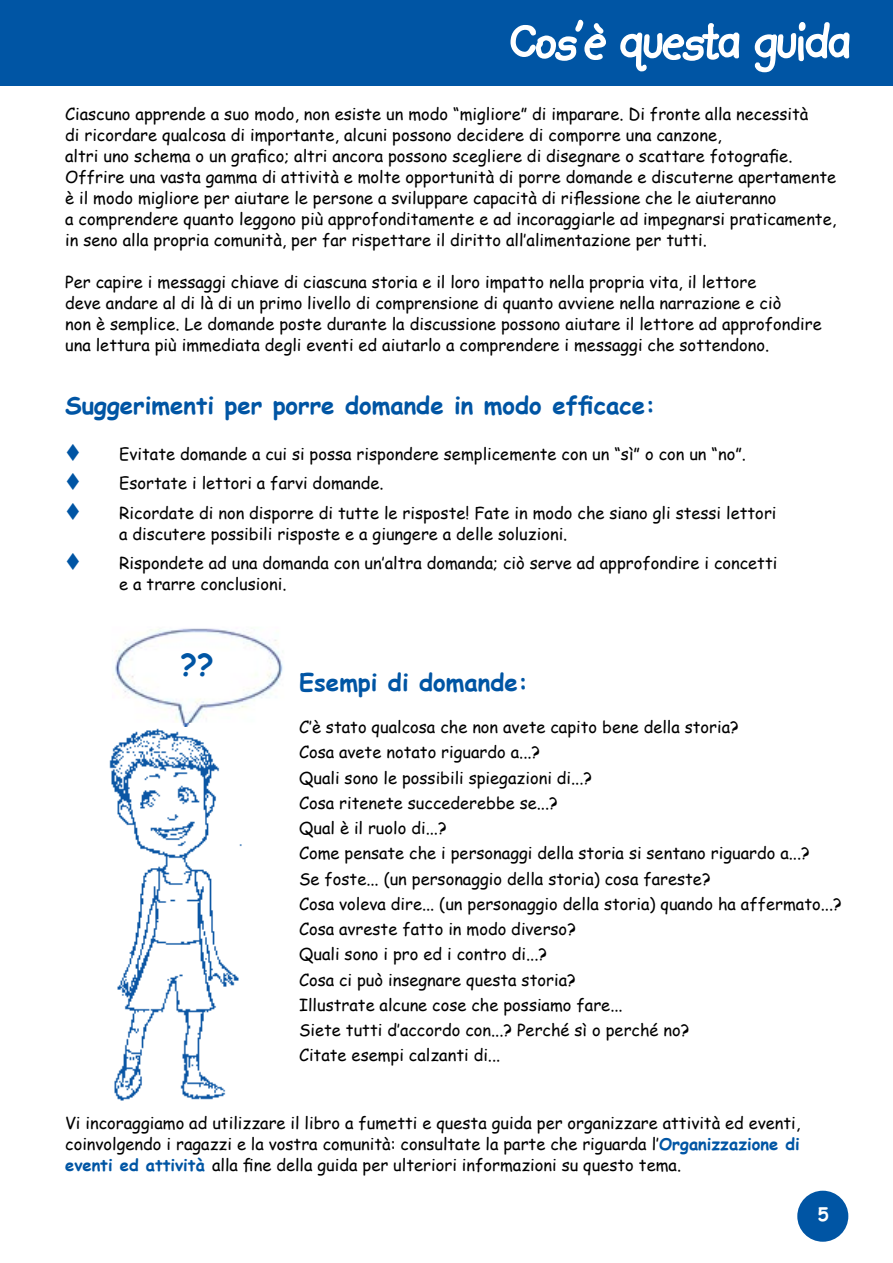
<style>
.page{position:relative;width:893px;height:1263px;background:#fff}
.page>*{position:absolute;margin:0;border:0;box-sizing:border-box;transform-origin:0 0}
.t1{font:700 30px "Comic Sans MS";color:#0055a4}
.t2{font:700 24px "Comic Sans MS";color:#0055a4}
.t3{font:700 18px "Comic Sans MS";color:#fff}
.t4{font:16.5px/21px "Comic Sans MS";color:#000}
.s1{color:#0055a4}
.s2{font-weight:700;color:#0055a4}
</style>
<div class="page">
<div style="left:0;top:0;width:893px;height:85px;background:#0055a4"></div>
<svg style="left:510px;top:19px;width:96px;height:42px"></svg>
<svg style="left:620px;top:23px;width:120px;height:49px"></svg>
<svg style="left:754px;top:22px;width:96px;height:51px"></svg>
<div style="left:797px;top:1191px;width:51px;height:51px;background:#0055a4;border-radius:50%"></div>
<img style="left:109px;top:726px;width:133px;height:375px">
<img style="left:112px;top:628px;width:171px;height:96px">
<img style="left:182px;top:724px;width:8px;height:2px">
<p class="t4" style="left:65px;top:102px;width:773px">Ciascuno apprende a suo modo, non esiste un modo “migliore” di imparare. Di fronte alla necessità<br>di ricordare qualcosa di importante, alcuni possono decidere di comporre una canzone,<br>altri uno schema o un grafico; altri ancora possono scegliere di disegnare o scattare fotografie.<br>Offrire una vasta gamma di attività e molte opportunità di porre domande e discuterne apertamente è il modo migliore per aiutare le persone a sviluppare capacità di riflessione che le aiuteranno<br>a comprendere quanto leggono più approfonditamente e ad incoraggiarle ad impegnarsi praticamente, in seno alla propria comunità, per far rispettare il diritto all’alimentazione per tutti.</p>
<p class="t4" style="left:65px;top:270px;width:758px">Per capire i messaggi chiave di ciascuna storia e il loro impatto nella propria vita, il lettore<br>deve andare al di là di un primo livello di comprensione di quanto avviene nella narrazione e ciò<br>non è semplice. Le domande poste durante la discussione possono aiutare il lettore ad approfondire una lettura più immediata degli eventi ed aiutarlo a comprendere i messaggi che sottendono.</p>
<p class="t2" style="left:65px;top:387px;width:592px">Suggerimenti per porre domande in modo efficace:</p>
<p class="t4" style="left:65px;top:443px;width:682px"><span class="s1">▼</span> Evitate domande a cui si possa rispondere semplicemente con un “sì” o con un “no”.</p>
<p class="t4" style="left:65px;top:472px;width:320px"><span class="s1">▼</span> Esortate i lettori a farvi domande.</p>
<p class="t4" style="left:119px;top:501px;width:659px;text-indent:-54px"><span class="s1">▼</span> Ricordate di non disporre di tutte le risposte! Fate in modo che siano gli stessi lettori a discutere possibili risposte e a giungere a delle soluzioni.</p>
<p class="t4" style="left:119px;top:552px;width:660px;text-indent:-54px"><span class="s1">▼</span> Rispondete ad una domanda con un’altra domanda; ciò serve ad approfondire i concetti e a trarre conclusioni.</p>
<p class="t1" style="left:180px;top:643px;width:35px">??</p>
<p class="t2" style="left:299px;top:665px;width:231px">Esempi di domande:</p>
<p class="t4" style="left:299px;top:714px;width:544px;line-height:25.2px">C’è stato qualcosa che non avete capito bene della storia?<br>Cosa avete notato riguardo a...?<br>Quali sono le possibili spiegazioni di...?<br>Cosa ritenete succederebbe se...?<br>Qual è il ruolo di...?<br>Come pensate che i personaggi della storia si sentano riguardo a...?<br>Se foste... (un personaggio della storia) cosa fareste?<br>Cosa voleva dire... (un personaggio della storia) quando ha affermato...?<br>Cosa avreste fatto in modo diverso?<br>Quali sono i pro ed i contro di...?<br>Cosa ci può insegnare questa storia?<br>Illustrate alcune cose che possiamo fare...<br>Siete tutti d’accordo con...? Perché sì o perché no?<br>Citate esempi calzanti di...</p>
<p class="t4" style="left:65px;top:1111px;width:737px;text-align:justify">Vi incoraggiamo ad utilizzare il libro a fumetti e questa guida per organizzare attività ed eventi, coinvolgendo i ragazzi e la vostra comunità: consultate la parte che riguarda l’<span class="s2">Organizzazione di eventi ed attività</span> alla fine della guida per ulteriori informazioni su questo tema.</p>
<p class="t3" style="left:818px;top:1201px;width:12px">5</p>
</div>
